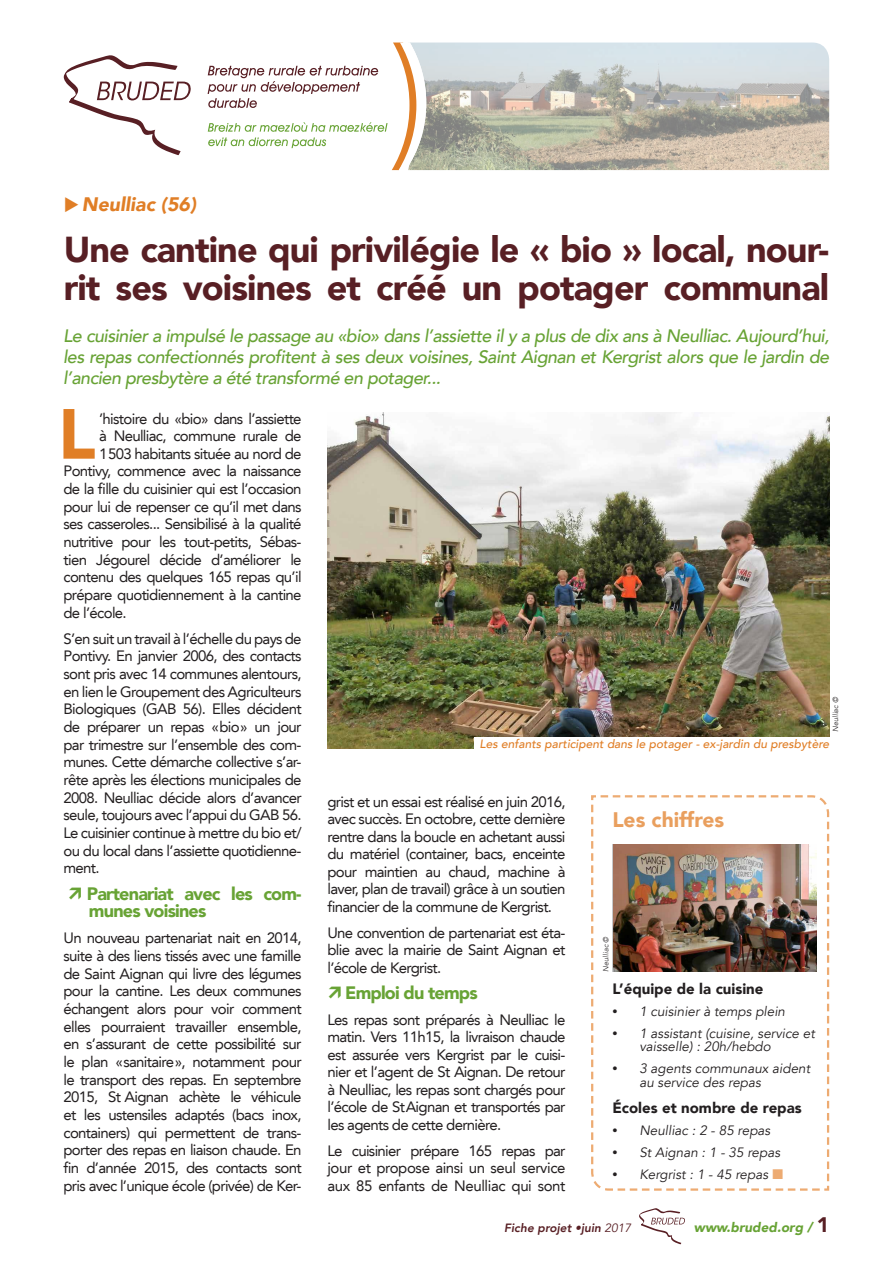
<style>
.page{position:relative;width:893px;height:1263px;background:#fff}
.page>*{position:absolute;margin:0;border:0;box-sizing:border-box;transform-origin:0 0}
.t1{font:900 70.05px "Avenir LT";color:#e07e26}
.t2{font:900 36px/37.5px "Avenir LT";letter-spacing:-.025em;color:#581f24}
.t3{font:900 21px "Avenir LT";color:#e99f5e}
.t4{font:italic 900 19.5px "Avenir LT";color:#e07e26}
.t5{font:italic 500 18px/21px "Avenir LT";letter-spacing:-.03em;color:#68a335;text-align:justify}
.t6{font:900 18px/17.7px "Avenir LT";letter-spacing:-.045em;color:#68a335}
.t7{font:15px/17.7px "Avenir LT";letter-spacing:-.045em;color:#231f20;text-align:justify}
.t8{font:900 15px "Avenir LT";color:#231f20}
.t9{font:italic 13.5px/13.5px "Avenir LT";color:#231f20}
.t10{font:italic 900 13.5px "Avenir LT";color:#68a335}
.t11{font:italic 500 12px "Avenir LT";color:#e07e26}
.t12{font:italic 800 12px "Avenir LT";color:#581f24}
.t13{font:italic 300 7.5px "Avenir LT";color:#231f20}
.s1{font-family:"Myriad Pro";font-style:normal;font-size:18px}
.s2{font-weight:400}
.s3{font-style:normal;font-size:21px;color:#581f24}
</style>
<div class="page">
<svg style="left:639px;top:1208px;width:46px;height:36px"></svg>
<img style="left:426px;top:43px;width:403px;height:127px">
<svg style="left:64px;top:55px;width:127px;height:100px"></svg>
<svg style="left:208px;top:43px;width:218px;height:127px"></svg>
<svg style="left:591px;top:795px;width:239px;height:396px"></svg>
<img style="left:613px;top:844px;width:203px;height:128px">
<img style="left:327px;top:413px;width:502px;height:335px">
<div style="left:474px;top:737px;width:355px;height:34px;background:#fff"></div>
<svg style="left:773px;top:1169px;width:10px;height:10px"></svg>
<p class="t4" style="left:64px;top:193px;width:134px">◆Neulliac (56)</p>
<p class="t2" style="left:64px;top:231px;width:767px">Une cantine qui privilégie le « bio » local, nour&shy;rit ses voisines et créé un potager communal</p>
<p class="t5" style="left:63px;top:325px;width:768px">Le cuisinier a impulsé le passage au «bio» dans l’assiette il y a plus de dix ans à Neulliac. Aujourd’hui, les repas confectionnés profitent à ses deux voisines, Saint Aignan et Kergrist alors que le jardin de l’ancien presbytère a été transformé en potager...</p>
<p class="t1" style="left:58px;top:392px;width:39px">L</p>
<p class="t7" style="left:99px;top:410px;width:204px">’histoire du «bio» dans l’assiette</p>
<p class="t7" style="left:99px;top:427px;width:204px">à Neulliac, commune rurale de</p>
<p class="t7" style="left:99px;top:445px;width:204px">1503 habitants située au nord de</p>
<p class="t7" style="left:63px;top:462px;width:240px">Pontivy, commence avec la naissance</p>
<p class="t7" style="left:63px;top:480px;width:240px">de la fille du cuisinier qui est l’occasion</p>
<p class="t7" style="left:63px;top:498px;width:240px">pour lui de repenser ce qu’il met dans</p>
<p class="t7" style="left:63px;top:515px;width:240px">ses casseroles... Sensibilisé à la qualité</p>
<p class="t7" style="left:63px;top:533px;width:240px">nutritive pour les tout-petits, Sébas-</p>
<p class="t7" style="left:63px;top:551px;width:240px">tien Jégourel décide d’améliorer le</p>
<p class="t7" style="left:63px;top:568px;width:240px">contenu des quelques 165 repas qu’il</p>
<p class="t7" style="left:63px;top:586px;width:240px">prépare quotidiennement à la cantine</p>
<p class="t7" style="left:63px;top:604px;width:65px">de l’école.</p>
<p class="t7" style="left:63px;top:630px;width:240px">S’en suit un travail à l’échelle du pays de Pontivy. En janvier 2006, des contacts sont pris avec 14 communes alentours, en lien le Groupement des Agriculteurs Biologiques (GAB 56). Elles décident de préparer un repas «bio» un jour par trimestre sur l’ensemble des com&shy;munes. Cette démarche collective s’ar&shy;rête après les élections municipales de 2008. Neulliac décide alors d’avancer seule, toujours avec l’appui du GAB 56.<br>Le cuisinier continue à mettre du bio et/ ou du local dans l’assiette quotidienne&shy;ment.</p>
<p class="t6" style="left:87px;top:884px;width:216px">Partenariat avec les com&shy;munes voisines</p>
<p class="t7" style="left:63px;top:929px;width:240px">Un nouveau partenariat nait en 2014, suite à des liens tissés avec une famille de Saint Aignan qui livre des légumes pour la cantine. Les deux communes échangent alors pour voir comment elles pourraient travailler ensemble, en s’assurant de cette possibilité sur le plan «sanitaire», notamment pour le transport des repas. En septembre 2015, St Aignan achète le véhicule et les ustensiles adaptés (bacs inox, containers) qui permettent de trans&shy;porter des repas en liaison chaude. En fin d’année 2015, des contacts sont pris avec l’unique école (privée) de Ker-</p>
<p class="t13" style="left:831px;top:732px;width:37px;rotate:-90deg">Neulliac ©</p>
<p class="t11" style="left:480px;top:737px;width:351px">Les enfants participent dans le potager - ex-jardin du presbytère</p>
<p class="t7" style="left:327px;top:793px;width:240px">grist et un essai est réalisé en juin 2016, avec succès. En octobre, cette dernière rentre dans la boucle en achetant aussi du matériel (container, bacs, enceinte pour maintien au chaud, machine à laver, plan de travail) grâce à un soutien financier de la commune de Kergrist.</p>
<p class="t7" style="left:327px;top:924px;width:240px">Une convention de partenariat est éta&shy;blie avec la mairie de Saint Aignan et l’école de Kergrist.</p>
<p class="t6" style="left:345px;top:983px;width:134px">Emploi du temps</p>
<p class="t7" style="left:327px;top:1011px;width:240px">Les repas sont préparés à Neulliac le matin. Vers 11h15, la livraison chaude est assurée vers Kergrist par le cuisi&shy;nier et l’agent de St Aignan. De retour à Neulliac, les repas sont chargés pour l’école de StAignan et transportés par les agents de cette dernière.</p>
<p class="t7" style="left:327px;top:1142px;width:240px">Le cuisinier prépare 165 repas par jour et propose ainsi un seul service aux 85 enfants de Neulliac qui sont</p>
<p class="t3" style="left:612px;top:807px;width:114px">Les chiffres</p>
<p class="t13" style="left:601px;top:972px;width:37px;rotate:-90deg">Neulliac ©</p>
<p class="t8" style="left:612px;top:979px;width:153px">L’équipe de la cuisine</p>
<p class="t9" style="left:612px;top:1005px;width:174px"><span class="s1">•</span> 1 cuisinier à temps plein</p>
<p class="t9" style="left:639px;top:1027px;width:177px;text-indent:-27px"><span class="s1">•</span> 1 assistant (cuisine, service et vaisselle) : 20h/hebdo</p>
<p class="t9" style="left:639px;top:1062px;width:172px;text-indent:-27px"><span class="s1">•</span> 3 agents communaux aident au service des repas</p>
<p class="t8" style="left:612px;top:1099px;width:191px">Écoles et nombre de repas</p>
<p class="t9" style="left:612px;top:1124px;width:160px"><span class="s1">•</span> Neulliac : 2 - 85 repas</p>
<p class="t9" style="left:612px;top:1146px;width:169px"><span class="s1">•</span> St Aignan : 1 - 35 repas</p>
<p class="t9" style="left:612px;top:1168px;width:157px"><span class="s1">•</span> Kergrist : 1 - 45 repas</p>
<p class="t12" style="left:504px;top:1220px;width:128px">Fiche projet •juin <span class="s2">2017</span></p>
<p class="t10" style="left:694px;top:1219px;width:137px">www.bruded.org / <span class="s3">1</span></p>
</div>
